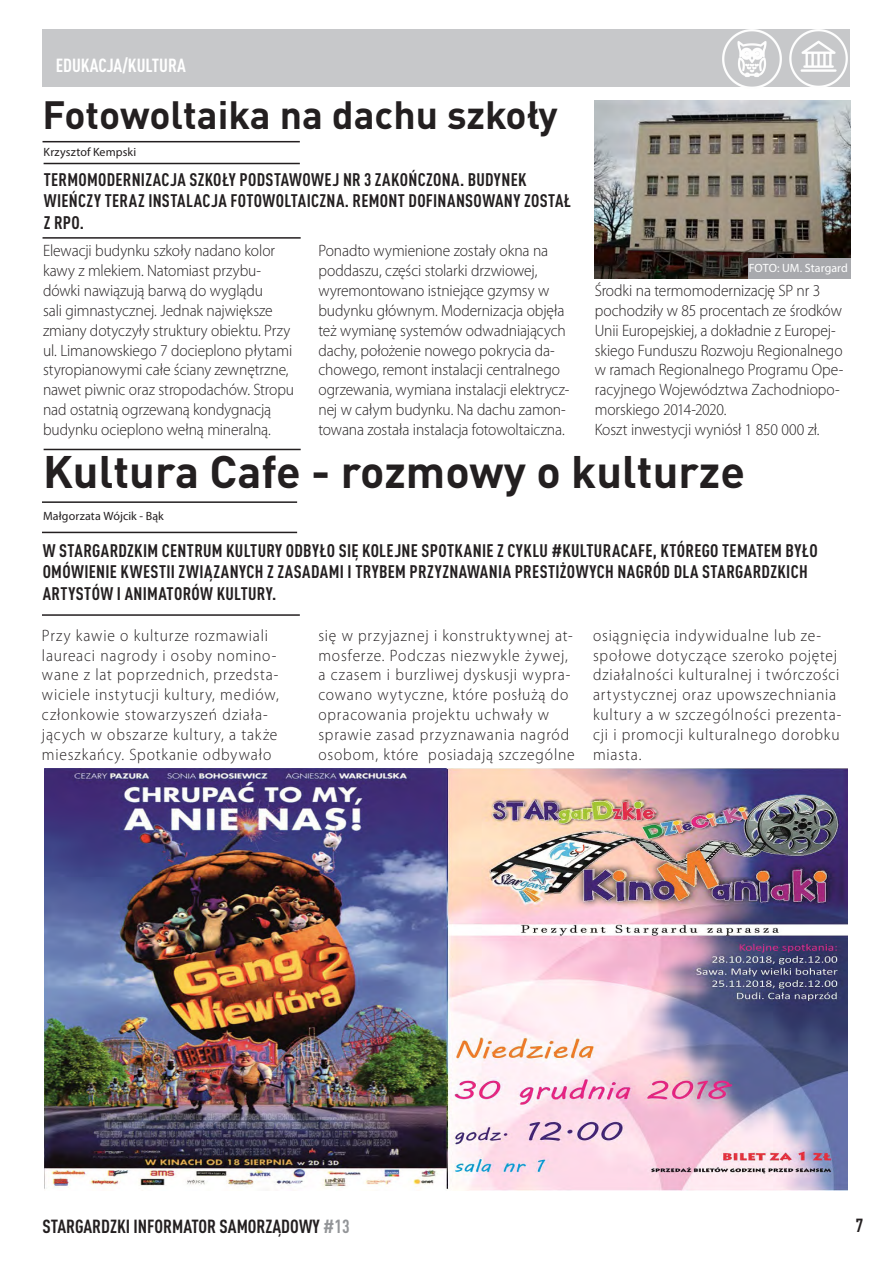
<style>
.page{position:relative;width:893px;height:1263px;background:#fff}
.page>*{position:absolute;margin:0;border:0;box-sizing:border-box;transform-origin:0 0}
.t1{font:700 45px "DIN Pro";color:#231f20}
.t2{font:700 39px "DIN Pro";color:#231f20}
.t3{font:700 condensed 18.75px "DIN Pro";color:#231f20}
.t4{font:700 condensed 18.75px "DIN Pro";color:#fff}
.t5{font:700 condensed 18px/21.6px "DIN Pro";letter-spacing:.015em;color:#231f20}
.t6{font:300 16.5px/19.8px "Myriad Pro";letter-spacing:.005em;color:#231f20;scale:.94 1}
.t7{font:300 16.5px/19.8px "Myriad Pro";letter-spacing:.055em;color:#231f20;scale:.94 1}
.t8{font:300 16.5px/19.8px "Myriad Pro";letter-spacing:.05em;color:#231f20;scale:.94 1}
.t9{font:12px "Myriad Pro";letter-spacing:.01em;color:#231f20}
.t10{font:12px "Myriad Pro";letter-spacing:.005em;color:#fff}
.s1{color:#939598}
</style>
<div class="page">
<div style="left:43px;top:30px;width:807px;height:57px;background:#c7c8ca"></div>
<hr style="left:43px;top:141px;width:257px;height:1px;background:#231f20">
<hr style="left:44px;top:163px;width:256px;height:1px;background:#231f20">
<hr style="left:43px;top:237px;width:258px;height:2px;background:#231f20">
<img style="left:595px;top:100px;width:255px;height:178px">
<hr style="left:44px;top:449px;width:257px;height:1px;background:#231f20">
<hr style="left:42px;top:501px;width:255px;height:2px;background:#231f20">
<hr style="left:42px;top:532px;width:255px;height:1px;background:#231f20">
<hr style="left:42px;top:614px;width:258px;height:2px;background:#231f20">
<img style="left:44px;top:769px;width:804px;height:422px">
<img style="left:789px;top:30px;width:59px;height:57px">
<img style="left:723px;top:30px;width:58px;height:57px">
<div style="left:748px;top:258px;width:103px;height:21px;background:#a8a9ad"></div>
<p class="t4" style="left:56px;top:51px;width:131px">EDUKACJA/KULTURA</p>
<p class="t2" style="left:43px;top:83px;width:517px">Fotowoltaika na dachu szkoły</p>
<p class="t5" style="left:44px;top:167px;width:529px">TERMOMODERNIZACJA SZKOŁY PODSTAWOWEJ NR 3 ZAKOŃCZONA. BUDYNEK<br>WIEŃCZY TERAZ INSTALACJA FOTOWOLTAICZNA. REMONT DOFINANSOWANY ZOSTAŁ<br>Z RPO.</p>
<p class="t9" style="left:44px;top:144px;width:94px">Krzysztof Kempski</p>
<p class="t6" style="left:43px;top:241px;width:269px">Elewacji budynku szkoły nadano kolor kawy z mlekiem. Natomiast przybu&shy;dówki nawiązują barwą do wyglądu<br>sali gimnastycznej. Jednak największe zmiany dotyczyły struktury obiektu. Przy ul. Limanowskiego 7 docieplono płytami styropianowymi całe ściany zewnętrzne, nawet piwnic oraz stropodachów. Stropu nad ostatnią ogrzewaną kondygnacją budynku ocieplono wełną mineralną.</p>
<p class="t6" style="left:318px;top:241px;width:269px">Ponadto wymienione zostały okna na poddaszu, części stolarki drzwiowej, wyremontowano istniejące gzymsy w budynku głównym. Modernizacja objęła też wymianę systemów odwadniających dachy, położenie nowego pokrycia da&shy;chowego, remont instalacji centralnego ogrzewania, wymiana instalacji elektrycz&shy;nej w całym budynku. Na dachu zamon&shy;towana została instalacja fotowoltaiczna.</p>
<p class="t10" style="left:749px;top:261px;width:101px">FOTO: UM. Stargard</p>
<p class="t6" style="left:595px;top:281px;width:266px">Środki na termomodernizację SP nr 3 pochodziły w 85 procentach ze środków Unii Europejskiej, a dokładnie z Europej&shy;skiego Funduszu Rozwoju Regionalnego w ramach Regionalnego Programu Ope&shy;racyjnego Województwa Zachodniopo&shy;morskiego 2014-2020.</p>
<p class="t6" style="left:595px;top:420px;width:241px">Koszt inwestycji wyniósł 1 850 000 zł.</p>
<p class="t1" style="left:43px;top:434px;width:704px">Kultura Cafe - rozmowy o kulturze</p>
<p class="t9" style="left:43px;top:509px;width:122px">Małgorzata Wójcik - Bąk</p>
<p class="t5" style="left:43px;top:538px;width:776px">W STARGARDZKIM CENTRUM KULTURY ODBYŁO SIĘ KOLEJNE SPOTKANIE Z CYKLU #KULTURACAFE, KTÓREGO TEMATEM BYŁO<br>OMÓWIENIE KWESTII ZWIĄZANYCH Z ZASADAMI I TRYBEM PRZYZNAWANIA PRESTIŻOWYCH NAGRÓD DLA STARGARDZKICH<br>ARTYSTÓW I ANIMATORÓW KULTURY.</p>
<p class="t7" style="left:42px;top:626px;width:253px">Przy kawie o kulturze rozmawiali laureaci nagrody i osoby nomino&shy;wane z lat poprzednich, przedsta&shy;wiciele instytucji kultury, mediów, członkowie stowarzyszeń działa&shy;jących w obszarze kultury, a także mieszkańcy. Spotkanie odbywało</p>
<p class="t7" style="left:318px;top:626px;width:274px">się w przyjaznej i konstruktywnej at&shy;mosferze. Podczas niezwykle żywej, a czasem i burzliwej dyskusji wypra&shy;cowano wytyczne, które posłużą do opracowania projektu uchwały w sprawie zasad przyznawania nagród osobom, które posiadają szczególne</p>
<p class="t8" style="left:593px;top:626px;width:266px">osiągnięcia indywidualne lub ze&shy;społowe dotyczące szeroko pojętej działalności kulturalnej i twórczości artystycznej oraz upowszechniania kultury a w szczególności prezenta&shy;cji i promocji kulturalnego dorobku miasta.</p>
<p class="t3" style="left:43px;top:1212px;width:309px">STARGARDZKI INFORMATOR SAMORZĄDOWY <span class="s1">#13</span></p>
<p class="t3" style="left:856px;top:1211px;width:9px">7</p>
</div>
